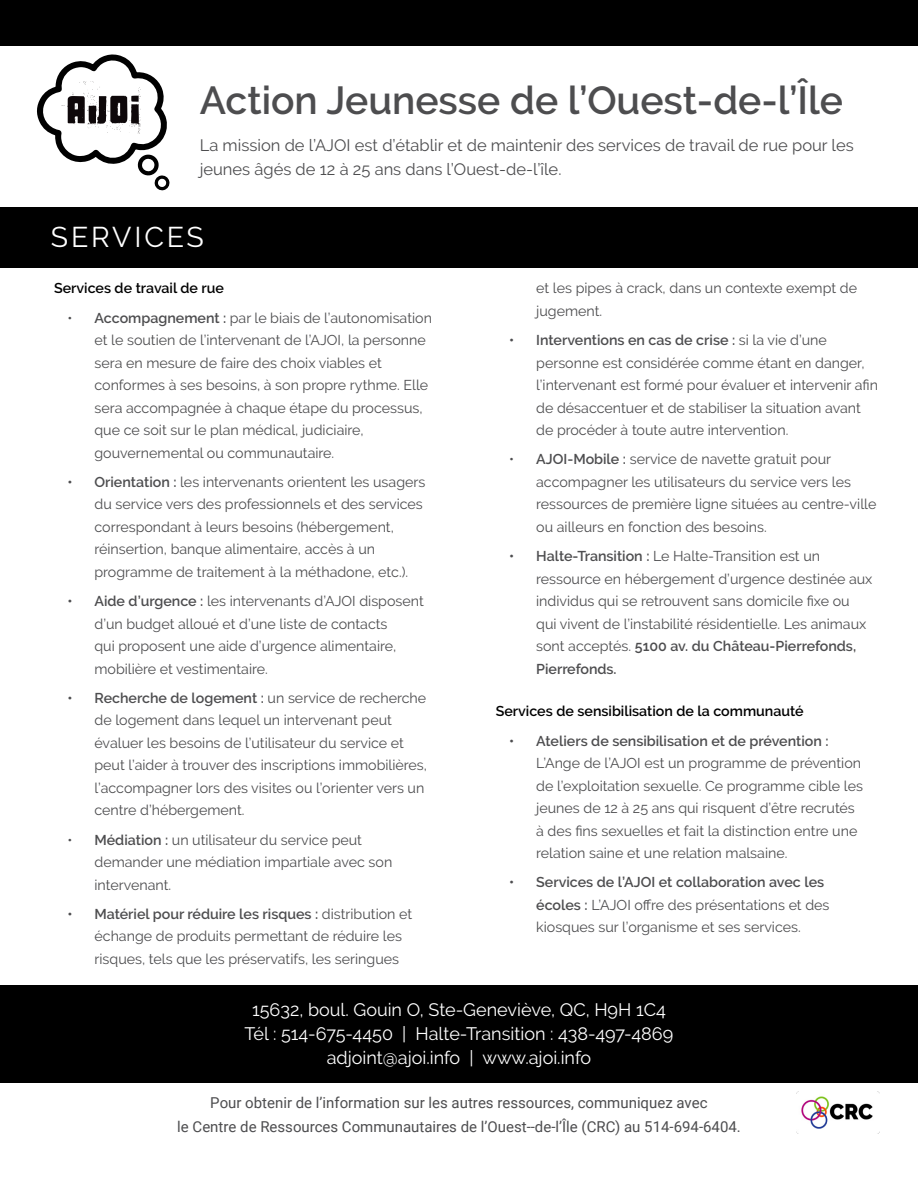
<style>
.page{position:relative;width:918px;height:1188px;background:#fff}
.page>*{position:absolute;margin:0;border:0;box-sizing:border-box;transform-origin:0 0}
.t1{font:600 39px "Raleway";color:#4d4d4f}
.t2{font:28.5px "Raleway";letter-spacing:.1em;color:#fff}
.t3{font:18px/24px "Raleway";color:#fff;text-align:center}
.t4{font:16.5px/24px "Raleway";color:#4d4d4f}
.t5{font:15px/24px "Roboto";color:#4d4d4f;text-align:center}
.t6{font:14.25px/22.5px "Raleway";color:#4d4d4f}
.t7{font:600 14.25px "Raleway";color:#000}
.t8{font:600 14.25px "Raleway";color:#4d4d4f}
.s1{font-weight:600}
</style>
<div class="page">
<div style="left:0;top:985px;width:918px;height:97px;background:#000"></div>
<svg style="left:37px;top:54px;width:133px;height:137px"></svg>
<div style="left:0;top:0;width:918px;height:45px;background:#000"></div>
<div style="left:0;top:207px;width:918px;height:61px;background:#000"></div>
<img style="left:796px;top:1091px;width:84px;height:42px">
<h1 class="t1" style="left:200px;top:78px;width:645px">Action Jeunesse de l’Ouest-de-l’Île</h1>
<p class="t4" style="left:200px;top:133px;width:656px">La mission de l’AJOI est d’établir et de maintenir des services de travail de rue pour les jeunes âgés de 12 à 25 ans dans l’Ouest-de-l’île.</p>
<h2 class="t2" style="left:51px;top:221px;width:154px">SERVICES</h2>
<p class="t7" style="left:54px;top:280px;width:172px">Services de travail de rue</p>
<p class="t6" style="left:94px;top:306px;width:339px;text-indent:-27px">• <span class="s1">Accompagnement :</span> par le biais de l’autonomisation et le soutien de l’intervenant de l’AJOI, la personne sera en mesure de faire des choix viables et conformes à ses besoins, à son propre rythme. Elle sera accompagnée à chaque étape du processus, que ce soit sur le plan médical, judiciaire, gouvernemental ou communautaire.</p>
<p class="t6" style="left:94px;top:471px;width:332px;text-indent:-27px"><span class="s1">• ●Orientation :</span> les intervenants orientent les usagers du service vers des professionnels et des services correspondant à leurs besoins (hébergement, réinsertion, banque alimentaire, accès à un programme de traitement à la méthadone, etc.).</p>
<p class="t6" style="left:94px;top:590px;width:331px;text-indent:-27px"><span class="s1">• ●Aide d’urgence :</span> les intervenants d’AJOI disposent d’un budget alloué et d’une liste de contacts<br>qui proposent une aide d’urgence alimentaire, mobilière et vestimentaire.</p>
<p class="t6" style="left:94px;top:687px;width:334px;text-indent:-27px"><span class="s1">• ●Recherche de logement :</span> un service de recherche de logement dans lequel un intervenant peut évaluer les besoins de l’utilisateur du service et peut l’aider à trouver des inscriptions immobilières, l’accompagner lors des visites ou l’orienter vers un centre d’hébergement.</p>
<p class="t6" style="left:94px;top:828px;width:299px;text-indent:-27px">• <span class="s1">Médiation :</span> un utilisateur du service peut demander une médiation impartiale avec son intervenant.</p>
<p class="t6" style="left:94px;top:903px;width:319px;text-indent:-27px"><span class="s1">• ●Matériel pour réduire les risques :</span> distribution et échange de produits permettant de réduire les risques, tels que les préservatifs, les seringues</p>
<p class="t6" style="left:536px;top:277px;width:322px">et les pipes à crack, dans un contexte exempt de jugement.</p>
<p class="t6" style="left:536px;top:329px;width:343px;text-indent:-27px"><span class="s1">• ●Interventions en cas de crise :</span> si la vie d’une personne est considérée comme étant en danger, l’intervenant est formé pour évaluer et intervenir afin de désaccentuer et de stabiliser la situation avant de procéder à toute autre intervention.</p>
<p class="t6" style="left:536px;top:448px;width:342px;text-indent:-27px">• <span class="s1">AJOI-Mobile :</span> service de navette gratuit pour accompagner les utilisateurs du service vers les ressources de première ligne situées au centre-ville ou ailleurs en fonction des besoins.</p>
<p class="t6" style="left:536px;top:545px;width:338px;text-indent:-27px"><span class="s1">• Halte-Transition :</span> Le Halte-Transition est un ressource en hébergement d’urgence destinée aux individus qui se retrouvent sans domicile fixe ou qui vivent de l’instabilité résidentielle. Les animaux sont acceptés. <span class="s1">5100 av. du Château-Pierrefonds, Pierrefonds.</span></p>
<p class="t7" style="left:496px;top:703px;width:310px">Services de sensibilisation de la communauté</p>
<p class="t8" style="left:509px;top:733px;width:321px">• Ateliers de sensibilisation et de prévention :</p>
<p class="t6" style="left:536px;top:752px;width:328px">L’Ange de l’AJOI est un programme de prévention de l’exploitation sexuelle. Ce programme cible les jeunes de 12 à 25 ans qui risquent d’être recrutés à des fins sexuelles et fait la distinction entre une relation saine et une relation malsaine.</p>
<p class="t6" style="left:536px;top:871px;width:295px;text-indent:-27px"><span class="s1">• Services de l’AJOI et collaboration avec les écoles :</span> L’AJOI offre des présentations et des kiosques sur l’organisme et ses services.</p>
<p class="t3" style="left:245px;top:998px;width:430px">15632, boul. Gouin O, Ste-Geneviève, QC, H9H 1C4<br>Tél : 514-675-4450 | Halte-Transition : 438-497-4869 adjoint@ajoi.info | www.ajoi.info</p>
<p class="t5" style="left:177px;top:1091px;width:565px">Pour obtenir de l’information sur les autres ressources, communiquez avec<br>le Centre de Ressources Communautaires de l’Ouest--de-l’Île (CRC) au 514-694-6404.</p>
</div>
